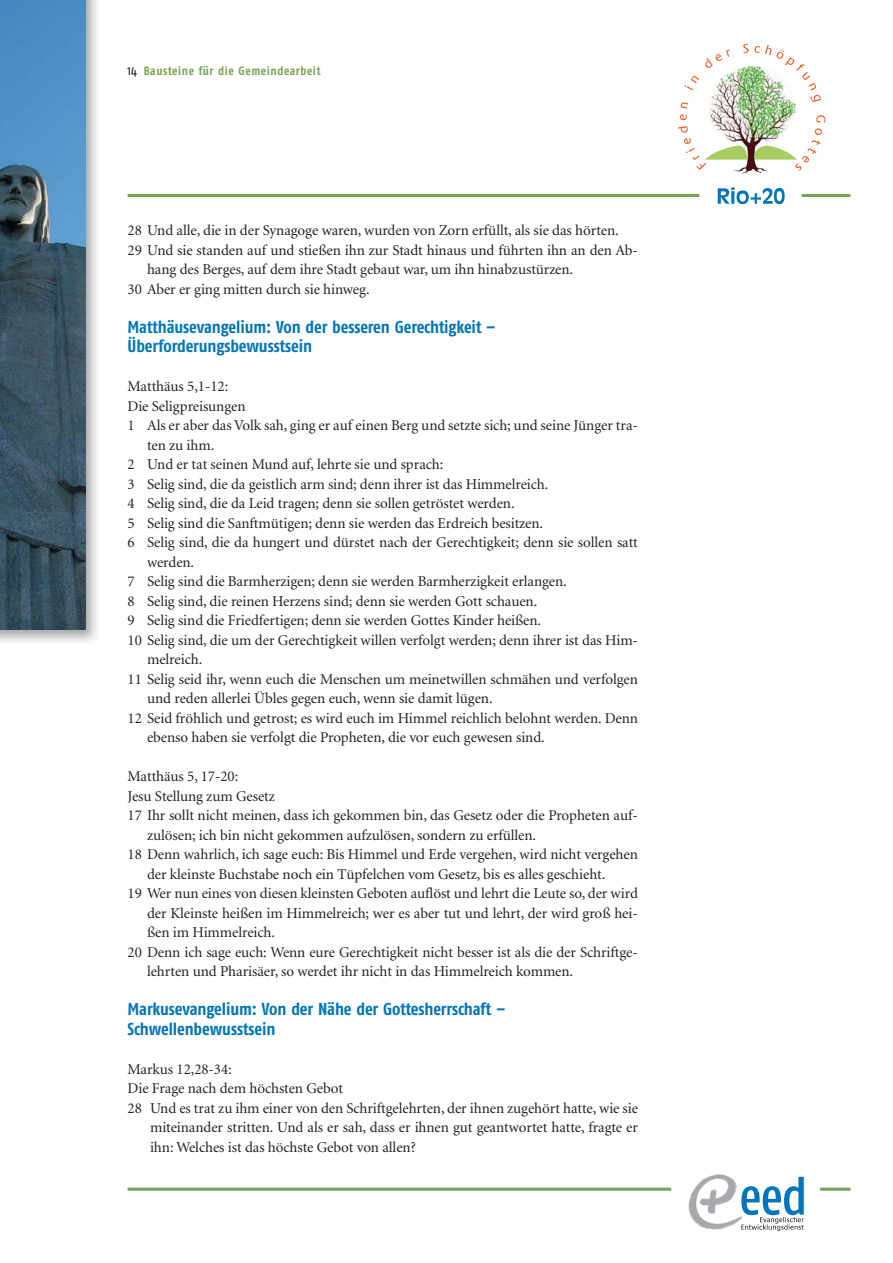
<style>
.page{position:relative;width:893px;height:1263px;background:#fff}
.page>*{position:absolute;margin:0;border:0;box-sizing:border-box;transform-origin:0 0}
.t1{font:700 17.25px/19.5px "Fago Co";letter-spacing:-.005em;color:#0075b6}
.t2{font:15px "Minion";letter-spacing:-.005em;color:#231f20}
.t3{font:700 12px "Fago Co";letter-spacing:.05em;color:#75a453}
.s1{font-weight:400;font-size:13.5px;color:#231f20}
</style>
<div class="page">
<img style="left:0;top:0;width:97px;height:642px">
<img style="left:0;top:0;width:85px;height:629px">
<img style="left:688px;top:1174px;width:53px;height:56px">
<svg style="left:741px;top:1177px;width:63px;height:54px"></svg>
<hr style="left:128px;top:1188px;width:543px;height:3px;background:#75a453">
<hr style="left:820px;top:1188px;width:30px;height:3px;background:#75a453">
<svg style="left:718px;top:187px;width:67px;height:17px"></svg>
<img style="left:678px;top:44px;width:147px;height:127px">
<hr style="left:128px;top:194px;width:571px;height:3px;background:#75a453">
<hr style="left:802px;top:194px;width:48px;height:3px;background:#75a453">
<p class="t3" style="left:128px;top:65px;width:194px"><span class="s1">14</span> Bausteine für die Gemeindearbeit</p>
<p class="t2" style="left:128px;top:224px;width:493px">28 Und alle, die in der Synagoge waren, wurden von Zorn erfüllt, als sie das hörten.</p>
<p class="t2" style="left:128px;top:244px;width:512px">29 Und sie standen auf und stießen ihn zur Stadt hinaus und führten ihn an den Ab-</p>
<p class="t2" style="left:147px;top:263px;width:428px">hang des Berges, auf dem ihre Stadt gebaut war, um ihn hinabzustürzen.</p>
<p class="t2" style="left:128px;top:283px;width:244px">30 Aber er ging mitten durch sie hinweg.</p>
<p class="t1" style="left:128px;top:318px;width:370px">Matthäusevangelium: Von der besseren Gerechtigkeit –<br>Überforderungsbewusstsein</p>
<p class="t2" style="left:128px;top:380px;width:102px">Matthäus 5,1-12:</p>
<p class="t2" style="left:128px;top:400px;width:119px">Die Seligpreisungen</p>
<p class="t2" style="left:128px;top:419px;width:512px">1 Als er aber das Volk sah, ging er auf einen Berg und setzte sich; und seine Jünger tra-</p>
<p class="t2" style="left:147px;top:439px;width:69px">ten zu ihm.</p>
<p class="t2" style="left:128px;top:458px;width:317px">2 Und er tat seinen Mund auf, lehrte sie und sprach:</p>
<p class="t2" style="left:128px;top:478px;width:422px">3 Selig sind, die da geistlich arm sind; denn ihrer ist das Himmelreich.</p>
<p class="t2" style="left:128px;top:497px;width:389px">4 Selig sind, die da Leid tragen; denn sie sollen getröstet werden.</p>
<p class="t2" style="left:128px;top:517px;width:417px">5 Selig sind die Sanftmütigen; denn sie werden das Erdreich besitzen.</p>
<p class="t2" style="left:128px;top:536px;width:512px">6 Selig sind, die da hungert und dürstet nach der Gerechtigkeit; denn sie sollen satt</p>
<p class="t2" style="left:147px;top:556px;width:49px">werden.</p>
<p class="t2" style="left:128px;top:575px;width:441px">7 Selig sind die Barmherzigen; denn sie werden Barmherzigkeit erlangen.</p>
<p class="t2" style="left:128px;top:595px;width:411px">8 Selig sind, die reinen Herzens sind; denn sie werden Gott schauen.</p>
<p class="t2" style="left:128px;top:614px;width:415px">9 Selig sind die Friedfertigen; denn sie werden Gottes Kinder heißen.</p>
<p class="t2" style="left:128px;top:634px;width:512px">10 Selig sind, die um der Gerechtigkeit willen verfolgt werden; denn ihrer ist das Him-</p>
<p class="t2" style="left:147px;top:653px;width:57px">melreich.</p>
<p class="t2" style="left:128px;top:673px;width:512px">11 Selig seid ihr, wenn euch die Menschen um meinetwillen schmähen und verfolgen</p>
<p class="t2" style="left:147px;top:692px;width:347px">und reden allerlei Übles gegen euch, wenn sie damit lügen.</p>
<p class="t2" style="left:128px;top:712px;width:512px">12 Seid fröhlich und getrost; es wird euch im Himmel reichlich belohnt werden. Denn</p>
<p class="t2" style="left:147px;top:731px;width:399px">ebenso haben sie verfolgt die Propheten, die vor euch gewesen sind.</p>
<p class="t2" style="left:128px;top:770px;width:112px">Matthäus 5, 17-20:</p>
<p class="t2" style="left:128px;top:790px;width:149px">Jesu Stellung zum Gesetz</p>
<p class="t2" style="left:128px;top:809px;width:512px">17 Ihr sollt nicht meinen, dass ich gekommen bin, das Gesetz oder die Propheten auf-</p>
<p class="t2" style="left:147px;top:829px;width:391px">zulösen; ich bin nicht gekommen aufzulösen, sondern zu erfüllen.</p>
<p class="t2" style="left:128px;top:848px;width:512px">18 Denn wahrlich, ich sage euch: Bis Himmel und Erde vergehen, wird nicht vergehen</p>
<p class="t2" style="left:147px;top:868px;width:460px">der kleinste Buchstabe noch ein Tüpfelchen vom Gesetz, bis es alles geschieht.</p>
<p class="t2" style="left:128px;top:887px;width:512px">19 Wer nun eines von diesen kleinsten Geboten auflöst und lehrt die Leute so, der wird</p>
<p class="t2" style="left:147px;top:907px;width:492px">der Kleinste heißen im Himmelreich; wer es aber tut und lehrt, der wird groß hei-</p>
<p class="t2" style="left:147px;top:926px;width:130px">ßen im Himmelreich.</p>
<p class="t2" style="left:128px;top:946px;width:512px">20 Denn ich sage euch: Wenn eure Gerechtigkeit nicht besser ist als die der Schriftge-</p>
<p class="t2" style="left:147px;top:965px;width:428px">lehrten und Pharisäer, so werdet ihr nicht in das Himmelreich kommen.</p>
<p class="t1" style="left:128px;top:1001px;width:379px">Markusevangelium: Von der Nähe der Gottesherrschaft –<br>Schwellenbewusstsein</p>
<p class="t2" style="left:128px;top:1063px;width:106px">Markus 12,28-34:</p>
<p class="t2" style="left:128px;top:1082px;width:217px">Die Frage nach dem höchsten Gebot</p>
<p class="t2" style="left:128px;top:1102px;width:512px">28 Und es trat zu ihm einer von den Schriftgelehrten, der ihnen zugehört hatte, wie sie</p>
<p class="t2" style="left:150px;top:1121px;width:489px">miteinander stritten. Und als er sah, dass er ihnen gut geantwortet hatte, fragte er</p>
<p class="t2" style="left:150px;top:1141px;width:267px">ihn: Welches ist das höchste Gebot von allen?</p>
</div>
